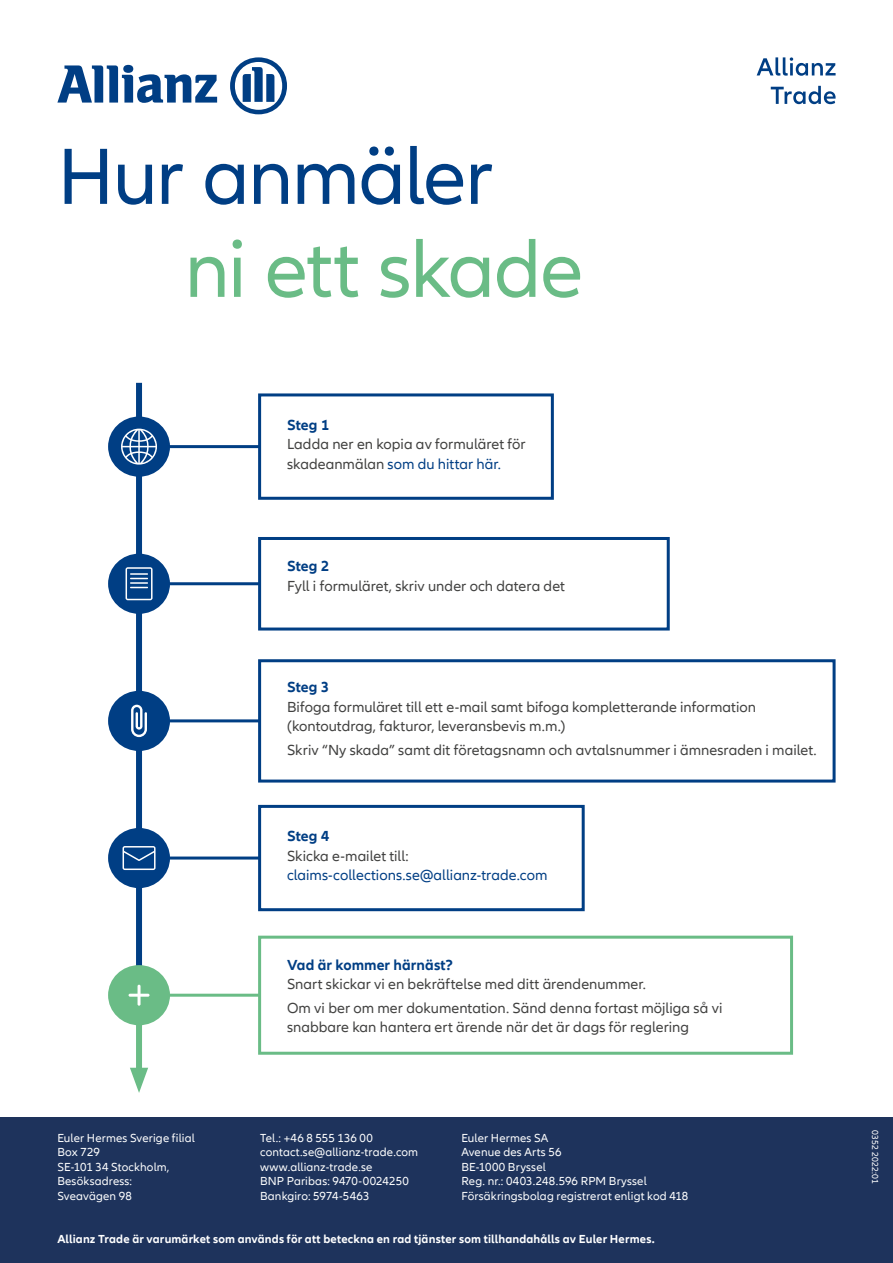
<style>
.page{position:relative;width:893px;height:1263px;background:#fff}
.page>*{position:absolute;margin:0;border:0;box-sizing:border-box;transform-origin:0 0}
.t1{font:82.5px "Allianz Neo";letter-spacing:-.02em;color:#003e84}
.t2{font:82.5px "Allianz Neo";letter-spacing:-.02em;color:#6abc86}
.t3{font:15px/19.5px "Allianz Neo";letter-spacing:.005em;color:#414140}
.t4{font:700 15px "Allianz Neo";letter-spacing:.005em;color:#003e84}
.t5{font:15px "Allianz Neo";color:#003e84}
.t6{font:12px/14.4px "Allianz Neo";letter-spacing:.01em;color:#fff}
.t7{font:700 12px "Allianz Neo";letter-spacing:.015em;color:#fff}
.t8{font:9px "Allianz Neo";letter-spacing:.01em;color:#fff}
.s1{color:#003e84}
</style>
<div class="page">
<div style="left:136px;top:1018px;width:6px;height:60px;background:#6abc86"></div>
<svg style="left:130px;top:1068px;width:18px;height:25px"></svg>
<div style="left:136px;top:383px;width:6px;height:600px;background:#003e84"></div>
<hr style="left:139px;top:445px;width:123px;height:3px;background:#003e84">
<div style="left:258px;top:393px;width:296px;height:107px;background:#fff;border:3px solid #003e84"></div>
<div style="left:108px;top:416px;width:62px;height:61px;background:#003e84;border-radius:50%"></div>
<svg style="left:121px;top:429px;width:36px;height:36px"></svg>
<hr style="left:139px;top:719px;width:123px;height:3px;background:#003e84">
<div style="left:258px;top:659px;width:578px;height:123px;background:#fff;border:3px solid #003e84"></div>
<div style="left:108px;top:691px;width:62px;height:60px;background:#003e84;border-radius:50%"></div>
<svg style="left:131px;top:705px;width:16px;height:32px"></svg>
<hr style="left:139px;top:582px;width:123px;height:3px;background:#003e84">
<div style="left:258px;top:537px;width:412px;height:93px;background:#fff;border:3px solid #003e84"></div>
<div style="left:108px;top:554px;width:62px;height:60px;background:#003e84;border-radius:50%"></div>
<svg style="left:126px;top:567px;width:27px;height:33px"></svg>
<hr style="left:139px;top:856px;width:123px;height:3px;background:#003e84">
<div style="left:258px;top:805px;width:327px;height:106px;background:#fff;border:3px solid #003e84"></div>
<div style="left:108px;top:828px;width:62px;height:60px;background:#003e84;border-radius:50%"></div>
<svg style="left:123px;top:846px;width:33px;height:24px"></svg>
<hr style="left:139px;top:994px;width:123px;height:3px;background:#6abc86">
<div style="left:258px;top:936px;width:535px;height:119px;background:#fff;border:3px solid #6abc86"></div>
<div style="left:108px;top:965px;width:62px;height:60px;background:#6abc86;border-radius:50%"></div>
<svg style="left:129px;top:985px;width:21px;height:21px"></svg>
<div style="left:0;top:1118px;width:893px;height:145px;background:#1e335c"></div>
<svg style="left:771px;top:86px;width:65px;height:18px"></svg>
<svg style="left:757px;top:57px;width:79px;height:19px"></svg>
<svg style="left:57px;top:65px;width:160px;height:38px"></svg>
<svg style="left:230px;top:57px;width:57px;height:57px"></svg>
<h1 class="t1" style="left:57px;top:129px;width:437px">Hur anmäler</h1>
<h1 class="t2" style="left:184px;top:222px;width:400px">ni ett skade</h1>
<p class="t4" style="left:287px;top:416px;width:44px">Steg 1</p>
<p class="t3" style="left:287px;top:435px;width:240px">Ladda ner en kopia av formuläret för skadeanmälan <span class="s1">som du hittar här.</span></p>
<p class="t4" style="left:287px;top:557px;width:44px">Steg 2</p>
<p class="t3" style="left:287px;top:576px;width:279px">Fyll i formuläret, skriv under och datera det</p>
<p class="t4" style="left:287px;top:678px;width:44px">Steg 3</p>
<p class="t3" style="left:287px;top:697px;width:470px">Bifoga formuläret till ett e-mail samt bifoga kompletterande information (kontoutdrag, fakturor, leveransbevis m.m.)</p>
<p class="t3" style="left:287px;top:740px;width:531px">Skriv “Ny skada” samt dit företagsnamn och avtalsnummer i ämnesraden i mailet.</p>
<p class="t4" style="left:287px;top:827px;width:44px">Steg 4</p>
<p class="t3" style="left:287px;top:846px;width:123px">Skicka e-mailet till:</p>
<p class="t5" style="left:287px;top:866px;width:262px">claims-collections.se@allianz-trade.com</p>
<p class="t4" style="left:287px;top:956px;width:167px">Vad är kommer härnäst?</p>
<p class="t3" style="left:287px;top:973px;width:437px;line-height:23.7px">Snart skickar vi en bekräftelse med ditt ärendenummer.<br>Om vi ber om mer dokumentation. Sänd denna fortast möjliga så vi</p>
<p class="t3" style="left:287px;top:1018px;width:404px">snabbare kan hantera ert ärende när det är dags för reglering</p>
<p class="t6" style="left:461px;top:1131px;width:229px">Euler Hermes SA<br>Avenue des Arts 56<br>BE-1000 Bryssel<br>Reg. nr.: 0403.248.596 RPM Bryssel<br>Försäkringsbolag registrerat enligt kod 418</p>
<p class="t8" style="left:880px;top:1130px;width:55px;rotate:90deg">0352 2022:01</p>
<p class="t6" style="left:57px;top:1131px;width:139px">Euler Hermes Sverige filial<br>Box 729<br>SE-101 34 Stockholm,<br>Besöksadress:<br>Sveavägen 98</p>
<p class="t6" style="left:260px;top:1131px;width:160px">Tel.: +46 8 555 136 00 contact.se@allianz-trade.com www.allianz-trade.se<br>BNP Paribas: 9470-0024250<br>Bankgiro: 5974-5463</p>
<p class="t7" style="left:57px;top:1232px;width:599px">Allianz Trade är varumärket som används för att beteckna en rad tjänster som tillhandahålls av Euler Hermes.</p>
</div>
